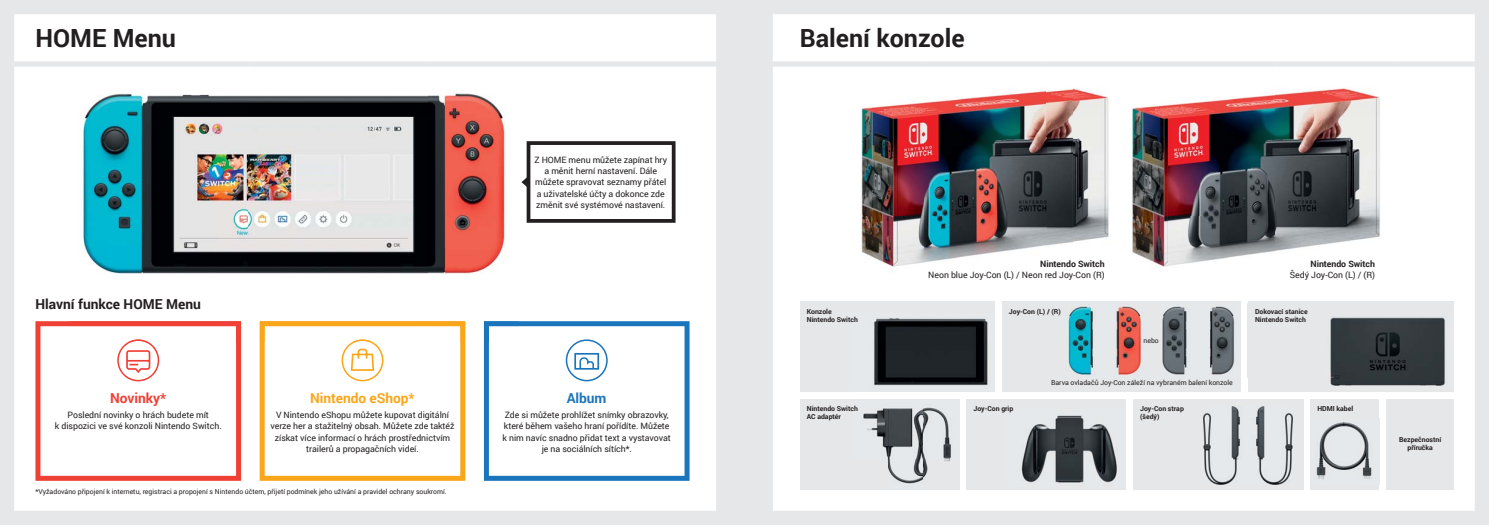
<style>
.page{position:relative;width:1489px;height:525px;background:#fff}
.page>*{position:absolute;margin:0;border:0;box-sizing:border-box;transform-origin:0 0}
.t1{font:700 25px "Roboto";color:#231f20}
.t2{font:700 13.75px "Roboto";color:#231f20}
.t3{font:700 13.75px "Roboto";letter-spacing:-.005em;color:#faa61a}
.t4{font:700 13.75px "Roboto";letter-spacing:-.005em;color:#ef4036}
.t5{font:700 13.75px "Roboto";letter-spacing:-.005em;color:#1b75bc}
.t6{font:8.75px/11.2px "Roboto";letter-spacing:-.005em;color:#231f20;text-align:center}
.t7{font:700 8.75px "Roboto";letter-spacing:-.005em;color:#231f20}
.t8{font:6.88px "Roboto";color:#231f20}
.t9{font:700 6.88px/8.5px "Roboto";color:#231f20}
</style>
<div class="page">
<div style="left:0;top:0;width:1488px;height:524px;background:#e6e7e8"></div>
<div style="left:773px;top:14px;width:701px;height:496px;background:#fff"></div>
<div style="left:14px;top:14px;width:702px;height:496px;background:#fff"></div>
<svg style="left:35px;top:321px;width:206px;height:159px;background:#fdeeed"></svg>
<svg style="left:260px;top:342px;width:205px;height:138px;background:#fef7ec"></svg>
<svg style="left:484px;top:321px;width:205px;height:159px;background:#e7f1f8"></svg>
<div style="left:526px;top:141px;width:149px;height:82px;border:4px solid #231f20"></div>
<svg style="left:521px;top:176px;width:7px;height:12px"></svg>
<svg style="left:117px;top:342px;width:42px;height:39px;background:#fbd6d4"></svg>
<svg style="left:341px;top:342px;width:42px;height:39px;background:#fdedd2"></svg>
<div style="left:565px;top:339px;width:42px;height:42px;border:2px solid #1b75bc;border-radius:50%"></div>
<svg style="left:574px;top:353px;width:25px;height:16px"></svg>
<img style="left:69px;top:27px;width:449px;height:315px">
<img style="left:69px;top:321px;width:172px;height:21px">
<img style="left:260px;top:321px;width:205px;height:21px">
<img style="left:484px;top:321px;width:34px;height:21px">
<img style="left:148px;top:341px;width:204px;height:1px">
<img style="left:128px;top:339px;width:20px;height:3px">
<img style="left:352px;top:339px;width:20px;height:3px">
<img style="left:802px;top:59px;width:244px;height:236px">
<img style="left:1046px;top:59px;width:26px;height:39px">
<img style="left:1046px;top:98px;width:26px;height:197px">
<img style="left:1167px;top:59px;width:230px;height:157px">
<div style="left:1397px;top:59px;width:41px;height:236px;background:#fff"></div>
<img style="left:1167px;top:216px;width:230px;height:79px">
<img style="left:1072px;top:59px;width:95px;height:236px">
<div style="left:799px;top:301px;width:195px;height:91px;background:#e6e7e8"></div>
<div style="left:799px;top:399px;width:160px;height:90px;background:#e6e7e8"></div>
<div style="left:966px;top:399px;width:159px;height:90px;background:#e6e7e8"></div>
<div style="left:1132px;top:399px;width:171px;height:90px;background:#e6e7e8"></div>
<div style="left:1310px;top:399px;width:68px;height:90px;background:#e6e7e8"></div>
<div style="left:1385px;top:399px;width:68px;height:90px;background:#e6e7e8"></div>
<div style="left:1001px;top:301px;width:239px;height:91px;background:#e6e7e8"></div>
<div style="left:1247px;top:301px;width:206px;height:91px;background:#e6e7e8"></div>
<img style="left:1330px;top:317px;width:115px;height:69px">
<img style="left:1316px;top:422px;width:56px;height:57px">
<img style="left:848px;top:312px;width:150px;height:82px">
<img style="left:848px;top:312px;width:146px;height:80px">
<img style="left:1068px;top:306px;width:75px;height:70px">
<img style="left:1162px;top:303px;width:85px;height:74px">
<img style="left:1021px;top:415px;width:96px;height:68px">
<img style="left:1203px;top:406px;width:88px;height:78px">
<img style="left:853px;top:394px;width:76px;height:5px">
<img style="left:929px;top:394px;width:38px;height:33px">
<img style="left:959px;top:427px;width:7px;height:33px">
<img style="left:853px;top:489px;width:76px;height:3px">
<img style="left:929px;top:460px;width:38px;height:32px">
<img style="left:862px;top:399px;width:97px;height:90px">
<img style="left:966px;top:399px;width:1px;height:90px">
<img style="left:853px;top:391px;width:114px;height:3px">
<h1 class="t1" style="left:35px;top:21px;width:142px">HOME Menu</h1>
<h1 class="t1" style="left:799px;top:21px;width:166px">Balení konzole</h1>
<h2 class="t2" style="left:35px;top:294px;width:167px">Hlavní funkce HOME Menu</h2>
<p class="t6" style="left:534px;top:154px;width:134px">Z HOME menu můžete zapínat hry a měnit herní nastavení. Dále můžete spravovat seznamy přátel a uživatelské účty a dokonce zde změnit své systémové nastavení.</p>
<h2 class="t4" style="left:110px;top:388px;width:57px">Novinky*</h2>
<h2 class="t3" style="left:310px;top:388px;width:106px">Nintendo eShop*</h2>
<h2 class="t5" style="left:567px;top:388px;width:41px">Album</h2>
<p class="t6" style="left:55px;top:409px;width:168px">Poslední novinky o hrách budete mít<br>k dispozici ve své konzoli Nintendo Switch.</p>
<p class="t6" style="left:270px;top:409px;width:186px">V Nintendo eShopu můžete kupovat digitální verze her a stažitelný obsah. Můžete zde taktéž získat více informací o hrách prostřednictvím trailerů a propagačních videí.</p>
<p class="t6" style="left:502px;top:409px;width:170px">Zde si můžete prohlížet snímky obrazovky, které během vašeho hraní pořídíte. Můžete k nim navíc snadno přidat text a vystavovat je na sociálních sítích*.</p>
<p class="t8" style="left:35px;top:486px;width:413px">*Vyžadováno připojení k internetu, registraci a propojení s Nintendo účtem, přijetí podmínek jeho užívání a pravidel ochrany soukromí.</p>
<p class="t7" style="left:1040px;top:257px;width:66px">Nintendo Switch</p>
<p class="t6" style="left:928px;top:269px;width:178px">Neon blue Joy-Con (L) / Neon red Joy-Con (R)</p>
<p class="t9" style="left:806px;top:306px;width:53px">Konzole<br>Nintendo Switch</p>
<p class="t9" style="left:1008px;top:306px;width:53px">Joy-Con (L) / (R)</p>
<p class="t8" style="left:1143px;top:335px;width:17px">nebo</p>
<p class="t8" style="left:1051px;top:377px;width:183px">Barva ovladačů Joy-Con záleží na vybraném balení konzole</p>
<p class="t7" style="left:1310px;top:257px;width:66px">Nintendo Switch</p>
<p class="t6" style="left:1289px;top:269px;width:87px">Šedý Joy-Con (L) / (R)</p>
<p class="t9" style="left:1254px;top:306px;width:54px">Dokovací stanice<br>Nintendo Switch</p>
<p class="t9" style="left:806px;top:403px;width:53px">Nintendo Switch<br>AC adaptér</p>
<p class="t9" style="left:973px;top:404px;width:41px">Joy-Con grip</p>
<p class="t9" style="left:1140px;top:403px;width:45px">Joy-Con strap (šedý)</p>
<p class="t9" style="left:1317px;top:403px;width:37px">HDMI kabel</p>
<p class="t9" style="left:1398px;top:434px;width:44px;text-align:center">Bezpečnostní příručka</p>
</div>
